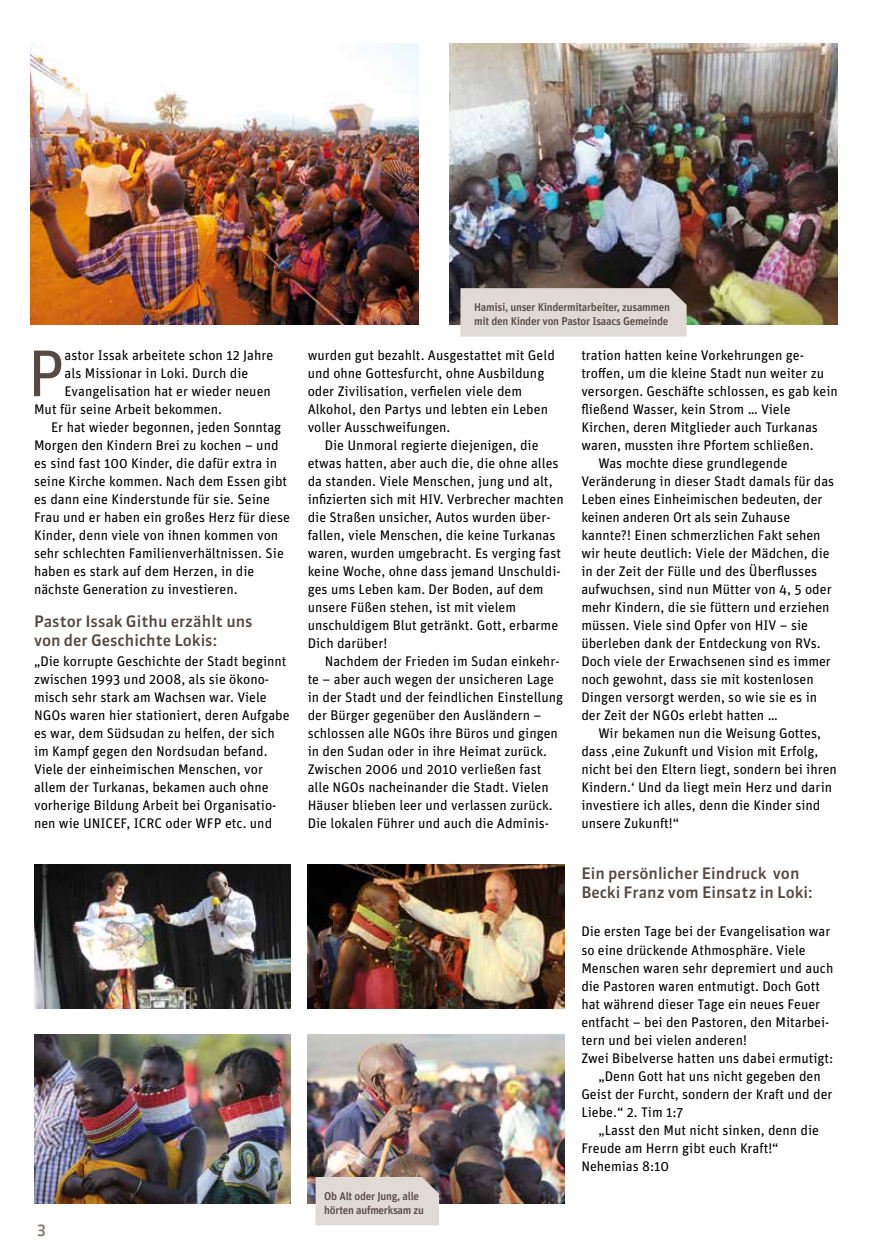
<style>
.page{position:relative;width:872px;height:1255px;background:#fff}
.page>*{position:absolute;margin:0;border:0;box-sizing:border-box;transform-origin:0 0}
.t1{font:66.15px "Unit";color:#574a44}
.t2{font:500 15.75px/18.9px "Sanuk OT";color:#574a44}
.t3{font:500 15.75px "Sanuk OT";color:#877a75}
.t4{font:13.95px/18px "Unit";color:#000}
.t5{font:500 11.25px/13.5px "Unit";letter-spacing:-.025em;color:#574a44}
</style>
<div class="page">
<img style="left:30px;top:44px;width:389px;height:280px">
<img style="left:449px;top:44px;width:389px;height:280px">
<img style="left:308px;top:1034px;width:256px;height:169px">
<img style="left:34px;top:1034px;width:257px;height:169px">
<img style="left:34px;top:864px;width:257px;height:144px">
<img style="left:308px;top:864px;width:256px;height:144px">
<div style="left:315px;top:1176px;width:124px;height:49px;background:#dfdad6"></div>
<div style="left:460px;top:288px;width:226px;height:48px;background:#dfdad6"></div>
<h1 class="t1" style="left:28px;top:334px;width:39px">P</h1>
<p class="t4" style="left:65px;top:346px;width:210px">astor Issak arbeitete schon 12 Jahre</p>
<p class="t4" style="left:65px;top:364px;width:185px">als Missionar in Loki. Durch die</p>
<p class="t4" style="left:65px;top:382px;width:208px">Evangelisation hat er wieder neuen</p>
<p class="t4" style="left:34px;top:400px;width:189px">Mut für seine Arbeit bekommen.</p>
<p class="t4" style="left:51px;top:418px;width:232px">Er hat wieder begonnen, jeden Sonntag</p>
<p class="t4" style="left:34px;top:436px;width:246px">Morgen den Kindern Brei zu kochen – und</p>
<p class="t4" style="left:34px;top:454px;width:245px">es sind fast 100 Kinder, die dafür extra in</p>
<p class="t4" style="left:34px;top:472px;width:255px">seine Kirche kommen. Nach dem Essen gibt</p>
<p class="t4" style="left:34px;top:490px;width:238px">es dann eine Kinderstunde für sie. Seine</p>
<p class="t4" style="left:34px;top:508px;width:257px">Frau und er haben ein großes Herz für diese</p>
<p class="t4" style="left:34px;top:526px;width:246px">Kinder, denn viele von ihnen kommen von</p>
<p class="t4" style="left:34px;top:544px;width:251px">sehr schlechten Familienverhältnissen. Sie</p>
<p class="t4" style="left:34px;top:562px;width:222px">haben es stark auf dem Herzen, in die</p>
<p class="t4" style="left:34px;top:580px;width:205px">nächste Generation zu investieren.</p>
<p class="t2" style="left:34px;top:612px;width:220px">Pastor Issak Githu erzählt uns von der Geschichte Lokis:</p>
<p class="t4" style="left:34px;top:652px;width:257px">„Die korrupte Geschichte der Stadt beginnt zwischen 1993 und 2008, als sie ökono&shy;misch sehr stark am Wachsen war. Viele NGOs waren hier stationiert, deren Aufgabe es war, dem Südsudan zu helfen, der sich im Kampf gegen den Nordsudan befand.<br>Viele der einheimischen Menschen, vor allem der Turkanas, bekamen auch ohne vorherige Bildung Arbeit bei Organisatio&shy;nen wie UNICEF, ICRC oder WFP etc. und</p>
<p class="t3" style="left:37px;top:1219px;width:11px">3</p>
<p class="t5" style="left:474px;top:300px;width:197px">Hamisi, unser Kindermitarbeiter, zusammen mit den Kinder von Pastor Isaacs Gemeinde</p>
<p class="t4" style="left:308px;top:346px;width:249px">wurden gut bezahlt. Ausgestattet mit Geld und ohne Gottesfurcht, ohne Ausbildung oder Zivilisation, verfielen viele dem Alkohol, den Partys und lebten ein Leben voller Ausschweifungen.</p>
<p class="t4" style="left:308px;top:436px;width:257px;text-indent:17px">Die Unmoral regierte diejenigen, die etwas hatten, aber auch die, die ohne alles da standen. Viele Menschen, jung und alt, infizierten sich mit HIV. Verbrecher machten die Straßen unsicher, Autos wurden über&shy;fallen, viele Menschen, die keine Turkanas waren, wurden umgebracht. Es verging fast keine Woche, ohne dass jemand Unschuldi&shy;ges ums Leben kam. Der Boden, auf dem unsere Füßen stehen, ist mit vielem unschuldigem Blut getränkt. Gott, erbarme Dich darüber!</p>
<p class="t4" style="left:308px;top:652px;width:257px;text-indent:17px">Nachdem der Frieden im Sudan einkehr&shy;te – aber auch wegen der unsicheren Lage in der Stadt und der feindlichen Einstellung der Bürger gegenüber den Ausländern – schlossen alle NGOs ihre Büros und gingen in den Sudan oder in ihre Heimat zurück.<br>Zwischen 2006 und 2010 verließen fast alle NGOs nacheinander die Stadt. Vielen Häuser blieben leer und verlassen zurück.<br>Die lokalen Führer und auch die Adminis-</p>
<p class="t5" style="left:324px;top:1189px;width:101px">Ob Alt oder Jung, alle hörten aufmerksam zu</p>
<p class="t4" style="left:581px;top:346px;width:224px">tration hatten keine Vorkehrungen ge-</p>
<p class="t4" style="left:581px;top:364px;width:244px">troffen, um die kleine Stadt nun weiter zu</p>
<p class="t4" style="left:581px;top:382px;width:258px">versorgen. Geschäfte schlossen, es gab kein</p>
<p class="t4" style="left:581px;top:400px;width:211px">fließend Wasser, kein Strom … Viele</p>
<p class="t4" style="left:581px;top:418px;width:238px">Kirchen, deren Mitglieder auch Turkanas</p>
<p class="t4" style="left:581px;top:436px;width:234px">waren, mussten ihre Pfortem schließen.</p>
<p class="t4" style="left:598px;top:454px;width:191px">Was mochte diese grundlegende</p>
<p class="t4" style="left:581px;top:472px;width:254px">Veränderung in dieser Stadt damals für das</p>
<p class="t4" style="left:581px;top:490px;width:242px">Leben eines Einheimischen bedeuten, der</p>
<p class="t4" style="left:581px;top:508px;width:210px">keinen anderen Ort als sein Zuhause</p>
<p class="t4" style="left:581px;top:526px;width:241px">kannte?! Einen schmerzlichen Fakt sehen</p>
<p class="t4" style="left:581px;top:544px;width:250px">wir heute deutlich: Viele der Mädchen, die</p>
<p class="t4" style="left:581px;top:562px;width:237px">in der Zeit der Fülle und des Überflusses</p>
<p class="t4" style="left:581px;top:580px;width:252px">aufwuchsen, sind nun Mütter von 4, 5 oder</p>
<p class="t4" style="left:581px;top:598px;width:250px">mehr Kindern, die sie füttern und erziehen</p>
<p class="t4" style="left:581px;top:616px;width:228px">müssen. Viele sind Opfer von HIV – sie</p>
<p class="t4" style="left:581px;top:634px;width:241px">überleben dank der Entdeckung von RVs.</p>
<p class="t4" style="left:581px;top:652px;width:251px">Doch viele der Erwachsenen sind es immer</p>
<p class="t4" style="left:581px;top:670px;width:234px">noch gewohnt, dass sie mit kostenlosen</p>
<p class="t4" style="left:581px;top:688px;width:237px">Dingen versorgt werden, so wie sie es in</p>
<p class="t4" style="left:581px;top:706px;width:198px">der Zeit der NGOs erlebt hatten …</p>
<p class="t4" style="left:598px;top:724px;width:224px">Wir bekamen nun die Weisung Gottes,</p>
<p class="t4" style="left:581px;top:742px;width:238px">dass ‚eine Zukunft und Vision mit Erfolg,</p>
<p class="t4" style="left:581px;top:760px;width:257px">nicht bei den Eltern liegt, sondern bei ihren</p>
<p class="t4" style="left:581px;top:778px;width:252px">Kindern.‘ Und da liegt mein Herz und darin</p>
<p class="t4" style="left:581px;top:796px;width:241px">investiere ich alles, denn die Kinder sind</p>
<p class="t4" style="left:581px;top:814px;width:99px">unsere Zukunft!“</p>
<p class="t2" style="left:581px;top:864px;width:233px">Ein persönlicher Eindruck von<br>Becki Franz vom Einsatz in Loki:</p>
<p class="t4" style="left:581px;top:922px;width:251px">Die ersten Tage bei der Evangelisation war</p>
<p class="t4" style="left:581px;top:940px;width:226px">so eine drückende Athmosphäre. Viele</p>
<p class="t4" style="left:581px;top:958px;width:253px">Menschen waren sehr depremiert und auch</p>
<p class="t4" style="left:581px;top:976px;width:240px">die Pastoren waren entmutigt. Doch Gott</p>
<p class="t4" style="left:581px;top:994px;width:240px">hat während dieser Tage ein neues Feuer</p>
<p class="t4" style="left:581px;top:1012px;width:249px">entfacht – bei den Pastoren, den Mitarbei-</p>
<p class="t4" style="left:581px;top:1030px;width:167px">tern und bei vielen anderen!</p>
<p class="t4" style="left:581px;top:1048px;width:254px">Zwei Bibelverse hatten uns dabei ermutigt:</p>
<p class="t4" style="left:598px;top:1066px;width:224px">„Denn Gott hat uns nicht gegeben den</p>
<p class="t4" style="left:581px;top:1084px;width:253px">Geist der Furcht, sondern der Kraft und der</p>
<p class="t4" style="left:581px;top:1102px;width:104px">Liebe.“ 2. Tim 1:7</p>
<p class="t4" style="left:598px;top:1120px;width:222px">„Lasst den Mut nicht sinken, denn die</p>
<p class="t4" style="left:581px;top:1138px;width:199px">Freude am Herrn gibt euch Kraft!“</p>
<p class="t4" style="left:581px;top:1156px;width:89px">Nehemias 8:10</p>
</div>
